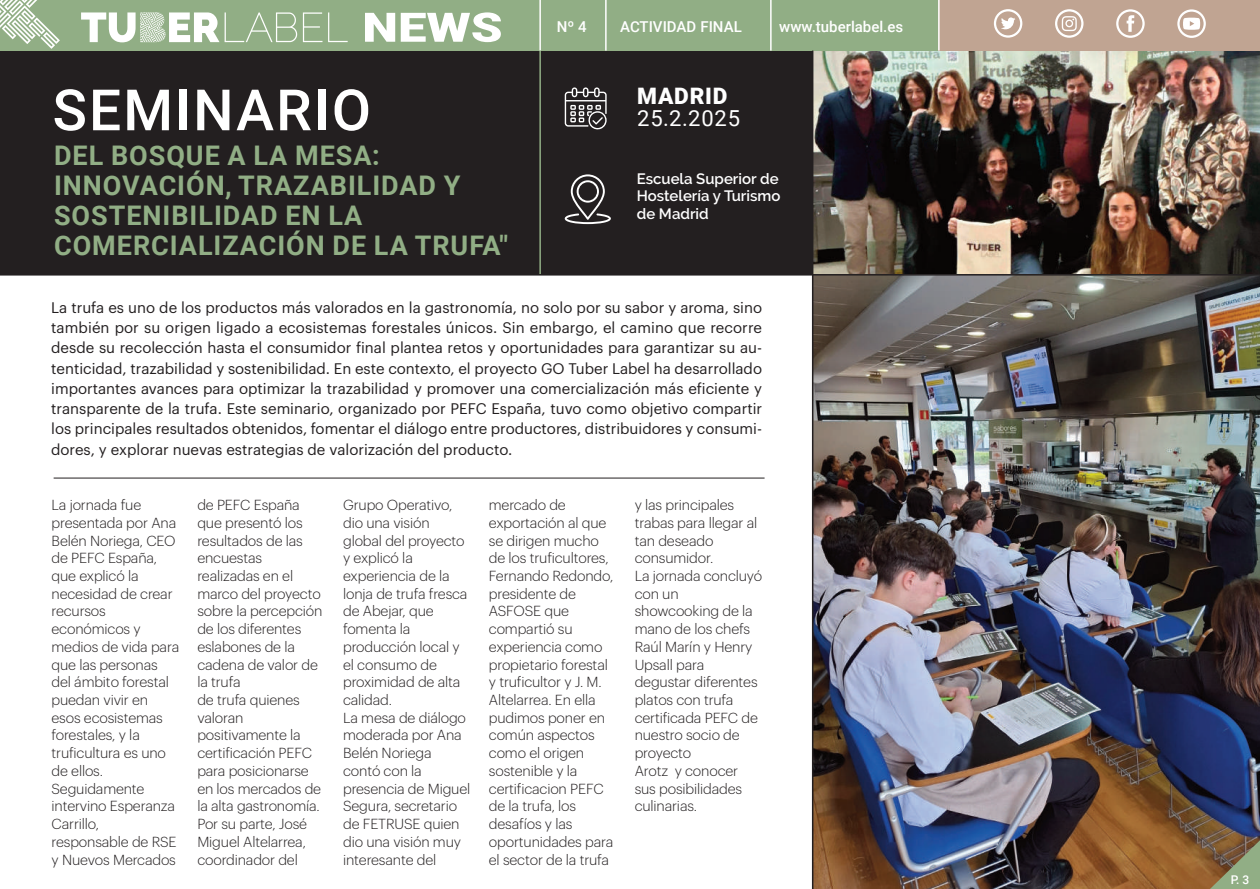
<style>
.page{position:relative;width:1260px;height:889px;background:#fff}
.page>*{position:absolute;margin:0;border:0;box-sizing:border-box;transform-origin:0 0}
.t1{font:500 57px "Roboto";letter-spacing:.035em;color:#fff}
.t2{font:700 27px/30px "Roboto";letter-spacing:.035em;color:#91ae85}
.t3{font:900 22.65px "Roboto";letter-spacing:.035em;color:#fff}
.t4{font:22.05px "Roboto";letter-spacing:.035em;color:#fff}
.t5{font:15px/20.2px "Graphik";color:#231f20;text-align:justify}
.t6{font:600 15px/17.4px "Raleway";color:#fff;text-align:justify}
.t7{font:500 15px "Roboto";color:#fff}
.t8{font:300 14.25px/17.7px "Graphik";letter-spacing:-.01em;color:#231f20}
.t9{font:500 12px "Roboto";color:#fff}
</style>
<div class="page">
<div style="left:0;top:49px;width:994px;height:225px;background:#231f20"></div>
<img style="left:813px;top:51px;width:447px;height:223px">
<img style="left:813px;top:275px;width:447px;height:613px">
<div style="left:0;top:0;width:1260px;height:51px;background:#91ae85"></div>
<div style="left:939px;top:0;width:321px;height:51px;background:#c0a492"></div>
<svg style="left:328px;top:12px;width:20px;height:30px"></svg>
<svg style="left:303px;top:12px;width:19px;height:30px"></svg>
<svg style="left:81px;top:12px;width:216px;height:30px"></svg>
<svg style="left:365px;top:13px;width:30px;height:29px"></svg>
<svg style="left:401px;top:12px;width:100px;height:30px"></svg>
<svg style="left:0;top:0;width:60px;height:49px"></svg>
<svg style="left:1177px;top:9px;width:29px;height:29px"></svg>
<svg style="left:994px;top:9px;width:28px;height:29px"></svg>
<svg style="left:1116px;top:9px;width:29px;height:29px"></svg>
<svg style="left:1055px;top:9px;width:29px;height:29px"></svg>
<hr style="left:539px;top:0;width:2px;height:51px;background:#fff">
<hr style="left:539px;top:51px;width:2px;height:223px;background:#91ae85">
<hr style="left:605px;top:0;width:2px;height:51px;background:#fff">
<hr style="left:770px;top:0;width:2px;height:51px;background:#fff">
<hr style="left:938px;top:0;width:2px;height:51px;background:#fff">
<hr style="left:812px;top:51px;width:1px;height:837px;background:#231f20">
<svg style="left:1208px;top:839px;width:52px;height:49px;background:#857e5b"></svg>
<svg style="left:565px;top:174px;width:46px;height:50px"></svg>
<svg style="left:565px;top:87px;width:42px;height:43px"></svg>
<hr style="left:54px;top:477px;width:711px;height:1px;background:#231f20">
<hr style="left:0;top:274px;width:1260px;height:1px;background:#231f20">
<h1 class="t1" style="left:53px;top:77px;width:320px">SEMINARIO</h1>
<h2 class="t2" style="left:54px;top:141px;width:456px">DEL BOSQUE A LA MESA:<br>INNOVACIÓN, TRAZABILIDAD Y<br>SOSTENIBILIDAD EN LA<br>COMERCIALIZACIÓN DE LA TRUFA"</h2>
<p class="t7" style="left:557px;top:18px;width:31px">Nº 4</p>
<p class="t7" style="left:620px;top:18px;width:123px">ACTIVIDAD FINAL</p>
<p class="t7" style="left:779px;top:18px;width:126px">www.tuberlabel.es</p>
<h3 class="t3" style="left:637px;top:83px;width:92px">MADRID</h3>
<h3 class="t4" style="left:637px;top:106px;width:104px">25.2.2025</h3>
<p class="t6" style="left:637px;top:170px;width:145px">Escuela Superior de Hostelería y Turismo de Madrid</p>
<p class="t5" style="left:51px;top:298px;width:712px">La trufa es uno de los productos más valorados en la gastronomía, no solo por su sabor y aroma, sino también por su origen ligado a ecosistemas forestales únicos. Sin embargo, el camino que recorre desde su recolección hasta el consumidor final plantea retos y oportunidades para garantizar su au&shy;tenticidad, trazabilidad y sostenibilidad. En este contexto, el proyecto GO Tuber Label ha desarrollado importantes avances para optimizar la trazabilidad y promover una comercialización más eficiente y transparente de la trufa. Este seminario, organizado por PEFC España, tuvo como objetivo compartir los principales resultados obtenidos, fomentar el diálogo entre productores, distribuidores y consumi&shy;dores, y explorar nuevas estrategias de valorización del producto.</p>
<p class="t8" style="left:52px;top:496px;width:129px">La jornada fue presentada por Ana<br>Belén Noriega, CEO de PEFC España, que explicó la necesidad de crear recursos económicos y medios de vida para que las personas del ámbito forestal puedan vivir en esos ecosistemas forestales, y la truficultura es uno de ellos.<br>Seguidamente intervino Esperanza<br>Carrillo, responsable de RSE y Nuevos Mercados</p>
<p class="t8" style="left:197px;top:496px;width:127px">de PEFC España que presentó los resultados de las encuestas realizadas en el marco del proyecto sobre la percepción de los diferentes eslabones de la cadena de valor de la trufa<br>de trufa quienes valoran positivamente la certificación PEFC para posicionarse en los mercados de la alta gastronomía.<br>Por su parte, José<br>Miguel Altelarrea, coordinador del</p>
<p class="t8" style="left:343px;top:496px;width:129px">Grupo Operativo, dio una visión global del proyecto y explicó la experiencia de la lonja de trufa fresca de Abejar, que fomenta la producción local y el consumo de proximidad de alta calidad.<br>La mesa de diálogo moderada por Ana<br>Belén Noriega contó con la presencia de Miguel<br>Segura, secretario de FETRUSE quien dio una visión muy interesante del</p>
<p class="t8" style="left:489px;top:496px;width:126px">mercado de exportación al que se dirigen mucho de los truficultores,<br>Fernando Redondo, presidente de<br>ASFOSE que compartió su experiencia como propietario forestal y truficultor y J. M.<br>Altelarrea. En ella pudimos poner en común aspectos como el origen sostenible y la certificacion PEFC de la trufa, los desafíos y las oportunidades para el sector de la trufa</p>
<p class="t8" style="left:635px;top:496px;width:129px">y las principales trabas para llegar al tan deseado consumidor.<br>La jornada concluyó con un showcooking de la mano de los chefs<br>Raúl Marín y Henry<br>Upsall para degustar diferentes platos con trufa certificada PEFC de nuestro socio de proyecto<br>Arotz y conocer sus posibilidades culinarias.</p>
<p class="t9" style="left:1231px;top:872px;width:20px">P. 3</p>
</div>
